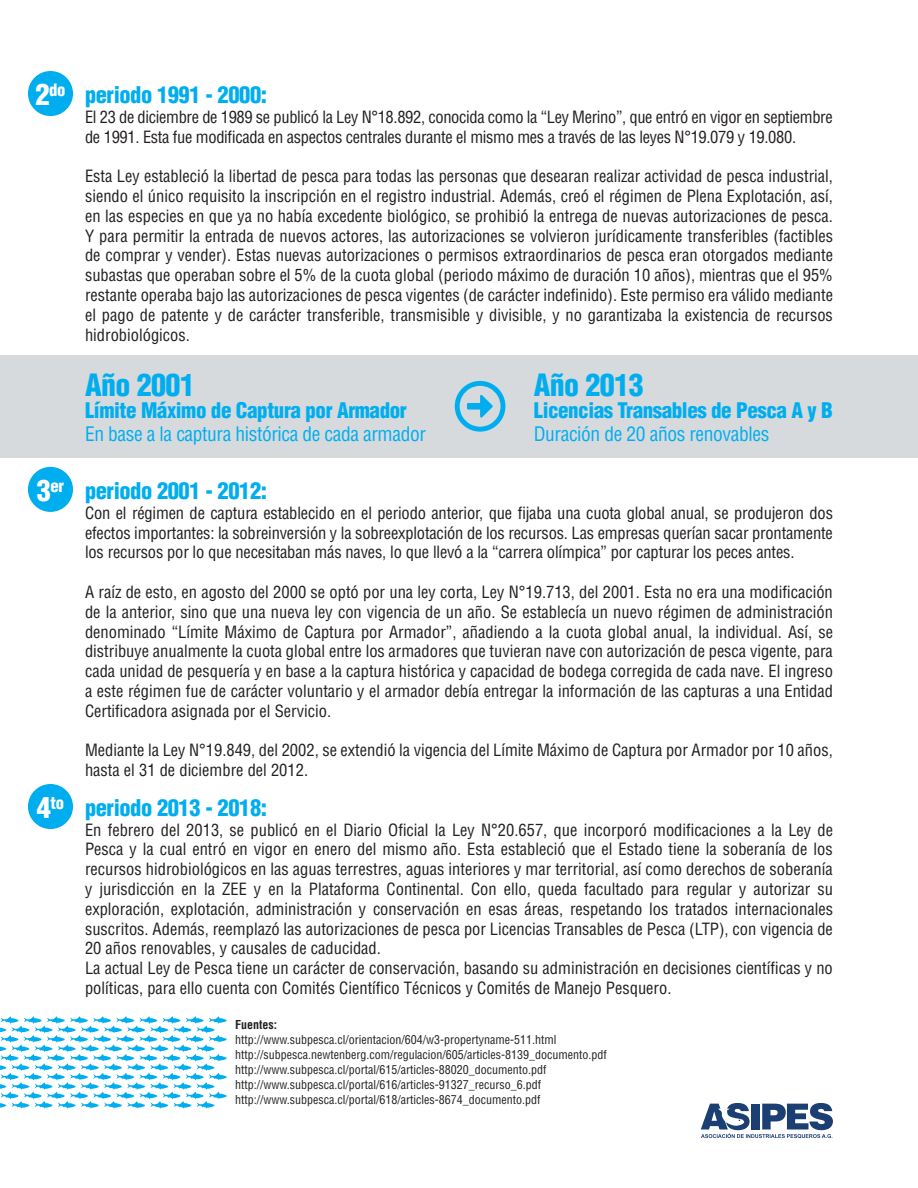
<style>
.page{position:relative;width:918px;height:1188px;background:#fff}
.page>*{position:absolute;margin:0;border:0;box-sizing:border-box;transform-origin:0 0}
.t1{font:900 condensed 30px "Helvetica";letter-spacing:-.02em;color:#00aeef}
.t2{font:900 condensed 22.5px "Helvetica";letter-spacing:-.02em;color:#00aeef}
.t3{font:900 condensed 21px "Helvetica";letter-spacing:-.02em;color:#00aeef}
.t4{font:condensed 19.5px "Helvetica";letter-spacing:-.02em;color:#00aeef}
.t5{font:900 condensed 16.65px "Helvetica";color:#fff}
.t6{font:condensed 16.5px/19.8px "Helvetica";color:#231f20;text-align:justify}
.t7{font:condensed 16.5px/19.8px "Helvetica";letter-spacing:-.02em;color:#231f20}
.t8{font:condensed 12px/15px "Helvetica";color:#231f20}
.t9{font:700 condensed 12px "Helvetica";color:#231f20}
.s1{font-size:28.5px}
</style>
<div class="page">
<svg style="left:701px;top:1103px;width:132px;height:35px"></svg>
<svg style="left:0;top:1016px;width:227px;height:93px"></svg>
<div style="left:28px;top:71px;width:45px;height:45px;background:#00aeef;border-radius:50%"></div>
<div style="left:28px;top:467px;width:45px;height:45px;background:#00aeef;border-radius:50%"></div>
<div style="left:28px;top:784px;width:45px;height:45px;background:#00aeef;border-radius:50%"></div>
<div style="left:0;top:356px;width:918px;height:102px;background:#d6dadd"></div>
<svg style="left:455px;top:381px;width:50px;height:51px"></svg>
<p class="t5" style="left:36px;top:79px;width:31px"><span class="s1">2</span>do</p>
<p class="t5" style="left:37px;top:475px;width:29px"><span class="s1">3</span>er</p>
<p class="t5" style="left:37px;top:792px;width:29px"><span class="s1">4</span>to</p>
<h2 class="t2" style="left:85px;top:81px;width:184px">periodo 1991 - 2000:</h2>
<p class="t7" style="left:85px;top:107px;width:749px">El 23 de diciembre de 1989 se publicó la Ley N°18.892, conocida como la “Ley Merino”, que entró en vigor en septiembre de 1991. Esta fue modificada en aspectos centrales durante el mismo mes a través de las leyes N°19.079 y 19.080.</p>
<p class="t6" style="left:85px;top:166px;width:749px">Esta Ley estableció la libertad de pesca para todas las personas que desearan realizar actividad de pesca industrial, siendo el único requisito la inscripción en el registro industrial. Además, creó el régimen de Plena Explotación, así, en las especies en que ya no había excedente biológico, se prohibió la entrega de nuevas autorizaciones de pesca.<br>Y para permitir la entrada de nuevos actores, las autorizaciones se volvieron jurídicamente transferibles (factibles de comprar y vender). Estas nuevas autorizaciones o permisos extraordinarios de pesca eran otorgados mediante subastas que operaban sobre el 5% de la cuota global (periodo máximo de duración 10 años), mientras que el 95% restante operaba bajo las autorizaciones de pesca vigentes (de carácter indefinido). Este permiso era válido mediante el pago de patente y de carácter transferible, transmisible y divisible, y no garantizaba la existencia de recursos hidrobiológicos.</p>
<h1 class="t1" style="left:85px;top:366px;width:111px">Año 2001</h1>
<p class="t3" style="left:85px;top:397px;width:323px">Límite Máximo de Captura por Armador</p>
<p class="t4" style="left:85px;top:421px;width:342px">En base a la captura histórica de cada armador</p>
<h1 class="t1" style="left:534px;top:366px;width:111px">Año 2013</h1>
<p class="t3" style="left:534px;top:397px;width:301px">Licencias Transables de Pesca A y B</p>
<p class="t4" style="left:534px;top:421px;width:237px">Duración de 20 años renovables</p>
<h2 class="t2" style="left:85px;top:477px;width:184px">periodo 2001 - 2012:</h2>
<p class="t6" style="left:85px;top:503px;width:749px">Con el régimen de captura establecido en el periodo anterior, que fijaba una cuota global anual, se produjeron dos efectos importantes: la sobreinversión y la sobreexplotación de los recursos. Las empresas querían sacar prontamente los recursos por lo que necesitaban más naves, lo que llevó a la “carrera olímpica” por capturar los peces antes.</p>
<p class="t6" style="left:85px;top:582px;width:750px">A raíz de esto, en agosto del 2000 se optó por una ley corta, Ley N°19.713, del 2001. Esta no era una modificación de la anterior, sino que una nueva ley con vigencia de un año. Se establecía un nuevo régimen de administración denominado “Límite Máximo de Captura por Armador”, añadiendo a la cuota global anual, la individual. Así, se distribuye anualmente la cuota global entre los armadores que tuvieran nave con autorización de pesca vigente, para cada unidad de pesquería y en base a la captura histórica y capacidad de bodega corregida de cada nave. El ingreso a este régimen fue de carácter voluntario y el armador debía entregar la información de las capturas a una Entidad Certificadora asignada por el Servicio.</p>
<p class="t6" style="left:85px;top:740px;width:749px">Mediante la Ley N°19.849, del 2002, se extendió la vigencia del Límite Máximo de Captura por Armador por 10 años, hasta el 31 de diciembre del 2012.</p>
<h2 class="t2" style="left:85px;top:793px;width:184px">periodo 2013 - 2018:</h2>
<p class="t6" style="left:85px;top:820px;width:750px;text-align:left">En febrero del 2013, se publicó en el Diario Oficial la Ley N°20.657, que incorporó modificaciones a la Ley de Pesca y la cual entró en vigor en enero del mismo año. Esta estableció que el Estado tiene la soberanía de los recursos hidrobiológicos en las aguas terrestres, aguas interiores y mar territorial, así como derechos de soberanía y jurisdicción en la ZEE y en la Plataforma Continental. Con ello, queda facultado para regular y autorizar su exploración, explotación, administración y conservación en esas áreas, respetando los tratados internacionales suscritos. Además, reemplazó las autorizaciones de pesca por Licencias Transables de Pesca (LTP), con vigencia de 20 años renovables, y causales de caducidad.<br>La actual Ley de Pesca tiene un carácter de conservación, basando su administración en decisiones científicas y no políticas, para ello cuenta con Comités Científico Técnicos y Comités de Manejo Pesquero.</p>
<p class="t9" style="left:235px;top:1017px;width:43px">Fuentes:</p>
<p class="t8" style="left:235px;top:1032px;width:373px">http://www.subpesca.cl/orientacion/604/w3-propertyname-511.html http://subpesca.newtenberg.com/regulacion/605/articles-8139_documento.pdf http://www.subpesca.cl/portal/615/articles-88020_documento.pdf http://www.subpesca.cl/portal/616/articles-91327_recurso_6.pdf http://www.subpesca.cl/portal/618/articles-8674_documento.pdf</p>
</div>
